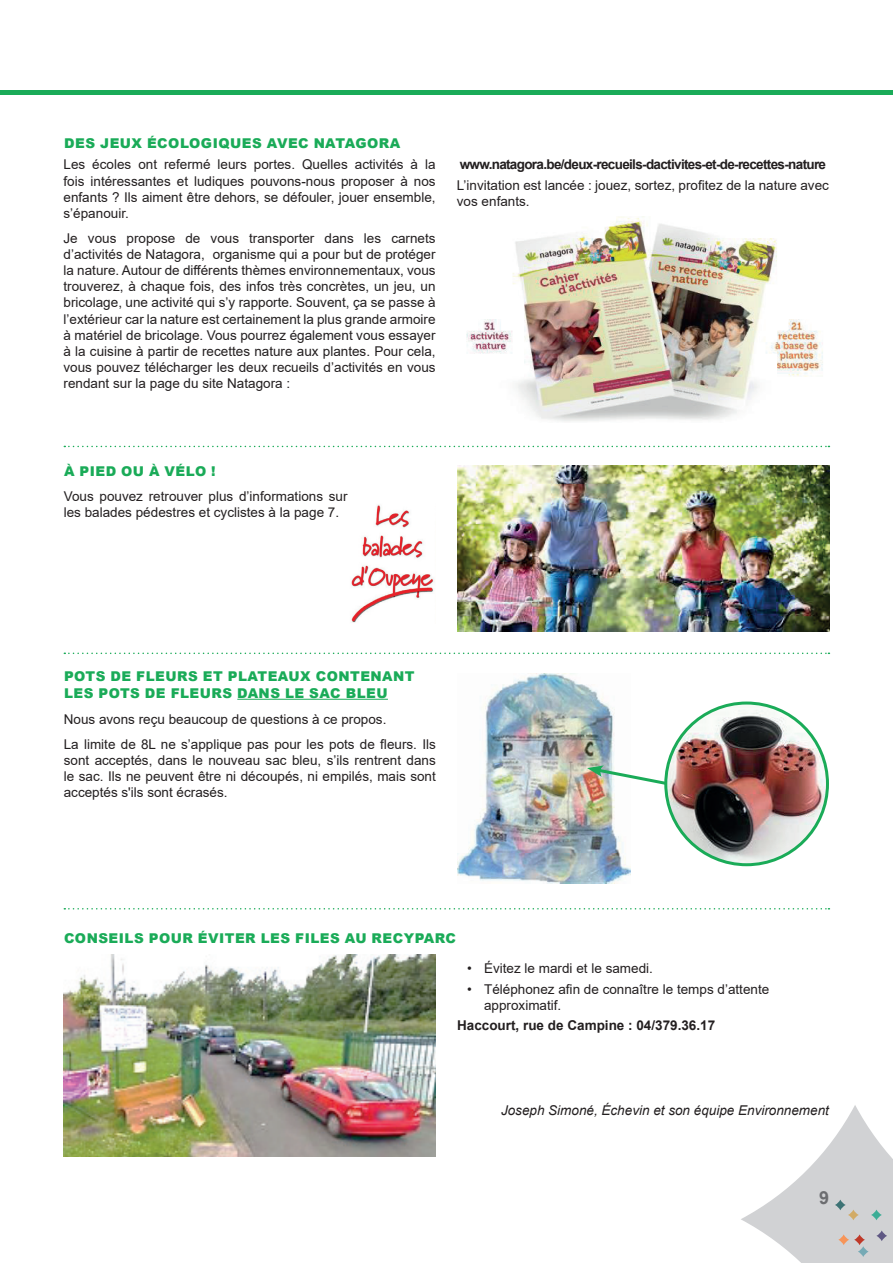
<style>
.page{position:relative;width:893px;height:1263px;background:#fff}
.page>*{position:absolute;margin:0;border:0;box-sizing:border-box;transform-origin:0 0}
.t1{font:700 18px "Arial";color:#6c6d70}
.t2{font:13.5px/16.2px "Arial";color:#231f20}
.t3{font:900 13.5px/16.2px "Arial";letter-spacing:.035em;color:#1aab58}
.t4{font:700 13.5px "Arial";letter-spacing:-.05em;color:#231f20}
.t5{font:italic 13.5px "Arial";color:#231f20}
.t6{font:700 13.5px "Arial";color:#231f20}
</style>
<div class="page">
<img style="left:64px;top:955px;width:372px;height:202px">
<hr style="left:0;top:91px;width:893px;height:4px;background:#1aab58">
<img style="left:457px;top:466px;width:372px;height:165px">
<img style="left:466px;top:217px;width:357px;height:205px">
<svg style="left:64px;top:652px;width:765px;height:2px"></svg>
<svg style="left:64px;top:446px;width:765px;height:1px"></svg>
<svg style="left:64px;top:908px;width:765px;height:1px"></svg>
<hr style="left:237px;top:699px;width:151px;height:1px;background:#1aab58">
<img style="left:457px;top:673px;width:173px;height:211px">
<svg style="left:587px;top:765px;width:77px;height:26px"></svg>
<img style="left:666px;top:703px;width:161px;height:162px;border-radius:81px">
<div style="left:664px;top:701px;width:165px;height:165px;border:3px solid #1aab58;border-radius:50%"></div>
<img style="left:351px;top:504px;width:83px;height:119px">
<svg style="left:741px;top:1105px;width:152px;height:158px"></svg>
<svg style="left:835px;top:1199px;width:11px;height:11px"></svg>
<svg style="left:848px;top:1209px;width:11px;height:11px"></svg>
<svg style="left:871px;top:1209px;width:11px;height:11px"></svg>
<svg style="left:876px;top:1230px;width:11px;height:11px"></svg>
<svg style="left:854px;top:1234px;width:11px;height:11px"></svg>
<svg style="left:858px;top:1246px;width:11px;height:11px"></svg>
<svg style="left:838px;top:1234px;width:11px;height:11px"></svg>
<p class="t3" style="left:64px;top:135px;width:338px">DES JEUX ÉCOLOGIQUES AVEC NATAGORA</p>
<p class="t2" style="left:64px;top:156px;width:374px;text-align:justify">Les écoles ont refermé leurs portes. Quelles activités à la fois intéressantes et ludiques pouvons-nous proposer à nos enfants ? Ils aiment être dehors, se défouler, jouer ensemble, s’épanouir.</p>
<p class="t2" style="left:64px;top:230px;width:374px;text-align:justify">Je vous propose de vous transporter dans les carnets d’activités de Natagora, organisme qui a pour but de protéger la nature. Autour de différents thèmes environnementaux, vous trouverez, à chaque fois, des infos très concrètes, un jeu, un bricolage, une activité qui s’y rapporte. Souvent, ça se passe à l’extérieur car la nature est certainement la plus grande armoire à matériel de bricolage. Vous pourrez également vous essayer à la cuisine à partir de recettes nature aux plantes. Pour cela, vous pouvez télécharger les deux recueils d’activités en vous rendant sur la page du site Natagora :</p>
<p class="t4" style="left:460px;top:155px;width:368px">www.natagora.be/deux-recueils-dactivites-et-de-recettes-nature</p>
<p class="t2" style="left:457px;top:177px;width:374px">L’invitation est lancée : jouez, sortez, profitez de la nature avec vos enfants.</p>
<p class="t3" style="left:64px;top:463px;width:153px">À PIED OU À VÉLO !</p>
<p class="t2" style="left:64px;top:488px;width:285px">Vous pouvez retrouver plus d’informations sur les balades pédestres et cyclistes à la page 7.</p>
<p class="t3" style="left:64px;top:668px;width:352px">POTS DE FLEURS ET PLATEAUX CONTENANT<br>LES POTS DE FLEURS DANS LE SAC BLEU</p>
<p class="t2" style="left:64px;top:707px;width:374px;line-height:24.8px">Nous avons reçu beaucoup de questions à ce propos.<br>La limite de 8L ne s’applique pas pour les pots de fleurs. Ils</p>
<p class="t2" style="left:64px;top:752px;width:374px;text-align:justify">sont acceptés, dans le nouveau sac bleu, s’ils rentrent dans le sac. Ils ne peuvent être ni découpés, ni empilés, mais sont acceptés s'ils sont écrasés.</p>
<p class="t3" style="left:64px;top:930px;width:393px">CONSEILS POUR ÉVITER LES FILES AU RECYPARC</p>
<p class="t2" style="left:467px;top:960px;width:187px">• Évitez le mardi et le samedi.</p>
<p class="t2" style="left:484px;top:981px;width:287px;text-indent:-17px">• Téléphonez afin de connaître le temps d’attente approximatif.</p>
<p class="t6" style="left:457px;top:1016px;width:260px">Haccourt, rue de Campine : 04/379.36.17</p>
<p class="t5" style="left:501px;top:1101px;width:329px">Joseph Simoné, Échevin et son équipe Environnement</p>
<h1 class="t1" style="left:819px;top:1185px;width:12px">9</h1>
</div>
